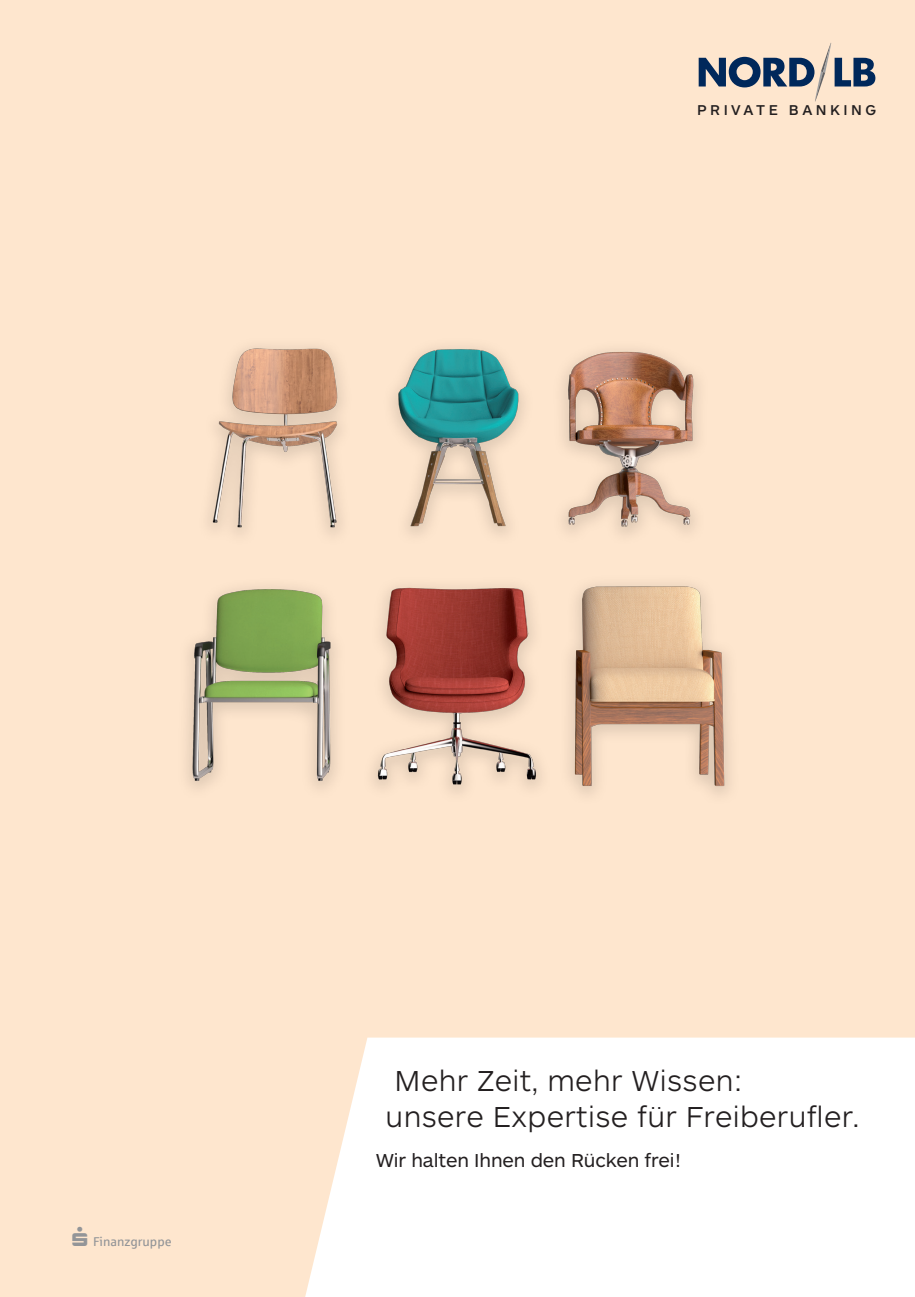
<style>
.page{position:relative;width:915px;height:1297px;background:#fff}
.page>*{position:absolute;margin:0;border:0;box-sizing:border-box;transform-origin:0 0}
.t1{font:300 30px/36px "ARS Maquette Pro";letter-spacing:.015em;color:#231f20}
.t2{font:19.5px "ARS Maquette Pro";letter-spacing:-.005em;color:#231f20}
.t3{font:500 14.85px "ARS Maquette Pro";letter-spacing:.24em;color:#231f20}
.t4{font:12.75px "Sparkasse Rg";color:#939598}
</style>
<div class="page">
<div style="left:0;top:0;width:914px;height:1297px;background:#fee6ce"></div>
<div style="left:305px;top:1037px;width:609px;height:260px;background:#fff"></div>
<img style="left:187px;top:43px;width:689px;height:751px">
<p class="t3" style="left:697px;top:100px;width:180px">PRIVATE BANKING</p>
<p class="t4" style="left:93px;top:1234px;width:80px">Finanzgruppe</p>
<p class="t1" style="left:385px;top:1061px;width:475px;text-indent:9px">Mehr Zeit, mehr Wissen:<br>unsere Expertise für Freiberufler.</p>
<p class="t2" style="left:375px;top:1148px;width:306px">Wir halten Ihnen den Rücken frei!</p>
</div>
